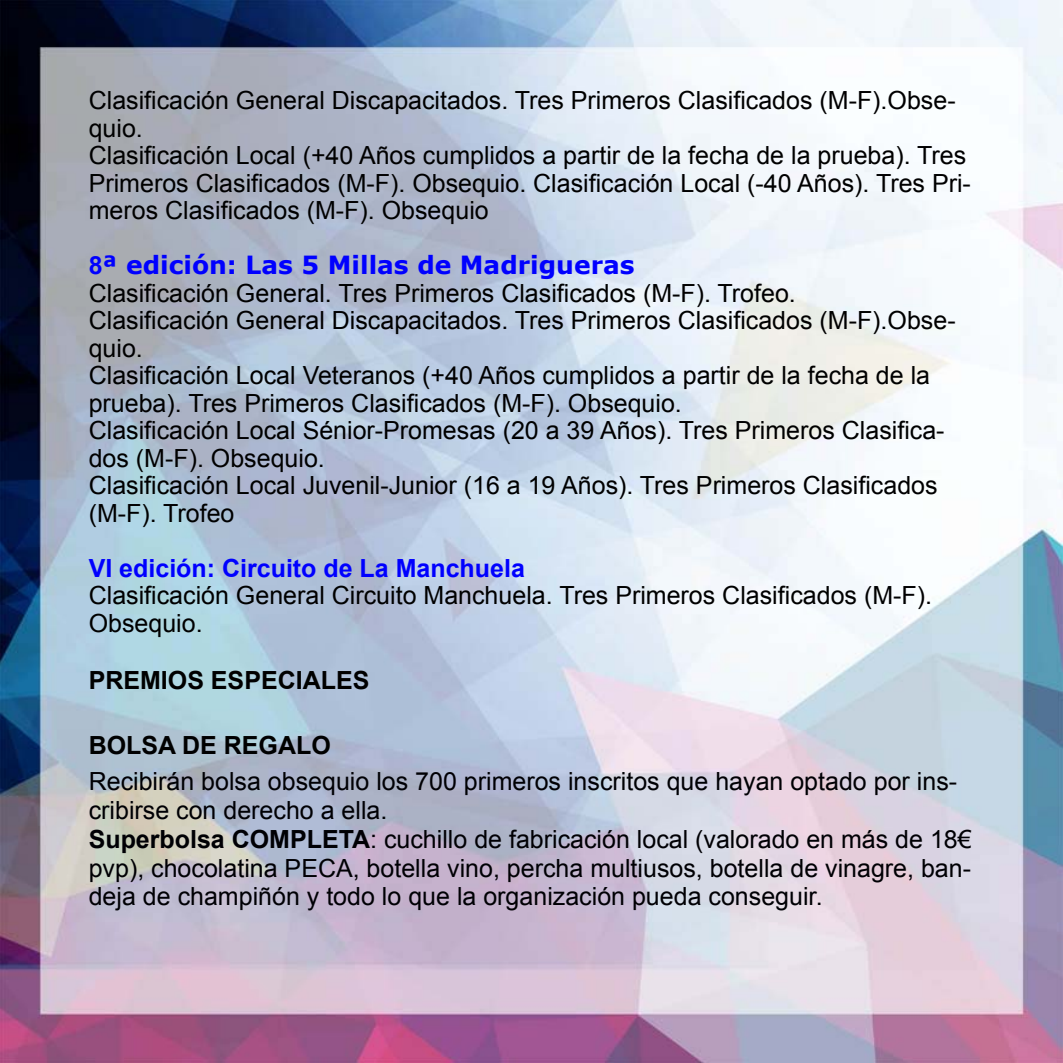
<style>
.page{position:relative;width:1063px;height:1063px;background:#fff}
.page>*{position:absolute;margin:0;border:0;box-sizing:border-box;transform-origin:0 0}
.t1{font:25px/27.5px "Arial";color:#000}
.t2{font:25px/28.8px "Arial";color:#000004}
.t3{font:700 25px "Verdana";color:#00f}
.t4{font:700 25px "Arial";color:#00f}
.t5{font:700 25px "Arial";color:#000}
.s1{font-family:"Arial"}
.s2{font-weight:700}
</style>
<div class="page">
<img style="left:0;top:0;width:1063px;height:1063px">
<p class="t1" style="left:89px;top:87px;width:884px">Clasificación General Discapacitados. Tres Primeros Clasificados (M-F).Obse&shy;quio.<br>Clasificación Local (+40 Años cumplidos a partir de la fecha de la prueba). Tres Primeros Clasificados (M-F). Obsequio. Clasificación Local (-40 Años). Tres Pri&shy;meros Clasificados (M-F). Obsequio</p>
<p class="t3" style="left:89px;top:249px;width:547px"><span class="s1">8</span>ª edición: Las 5 Millas de Madrigueras</p>
<p class="t1" style="left:89px;top:279px;width:868px">Clasificación General. Tres Primeros Clasificados (M-F). Trofeo.<br>Clasificación General Discapacitados. Tres Primeros Clasificados (M-F).Obse&shy;quio.<br>Clasificación Local Veteranos (+40 Años cumplidos a partir de la fecha de la prueba). Tres Primeros Clasificados (M-F). Obsequio.<br>Clasificación Local Sénior-Promesas (20 a 39 Años). Tres Primeros Clasifica&shy;dos (M-F). Obsequio.<br>Clasificación Local Juvenil-Junior (16 a 19 Años). Tres Primeros Clasificados (M-F). Trofeo</p>
<p class="t4" style="left:89px;top:551px;width:438px">VI edición: Circuito de La Manchuela</p>
<p class="t1" style="left:89px;top:582px;width:845px">Clasificación General Circuito Manchuela. Tres Primeros Clasificados (M-F).<br>Obsequio.</p>
<p class="t5" style="left:89px;top:664px;width:282px">PREMIOS ESPECIALES</p>
<p class="t5" style="left:89px;top:729px;width:244px">BOLSA DE REGALO</p>
<p class="t2" style="left:89px;top:767px;width:884px">Recibirán bolsa obsequio los 700 primeros inscritos que hayan optado por ins&shy;cribirse con derecho a ella.<br><span class="s2">Superbolsa COMPLETA</span>: cuchillo de fabricación local (valorado en más de 18€ pvp), chocolatina PECA, botella vino, percha multiusos, botella de vinagre, ban&shy;deja de champiñón y todo lo que la organización pueda conseguir.</p>
</div>
